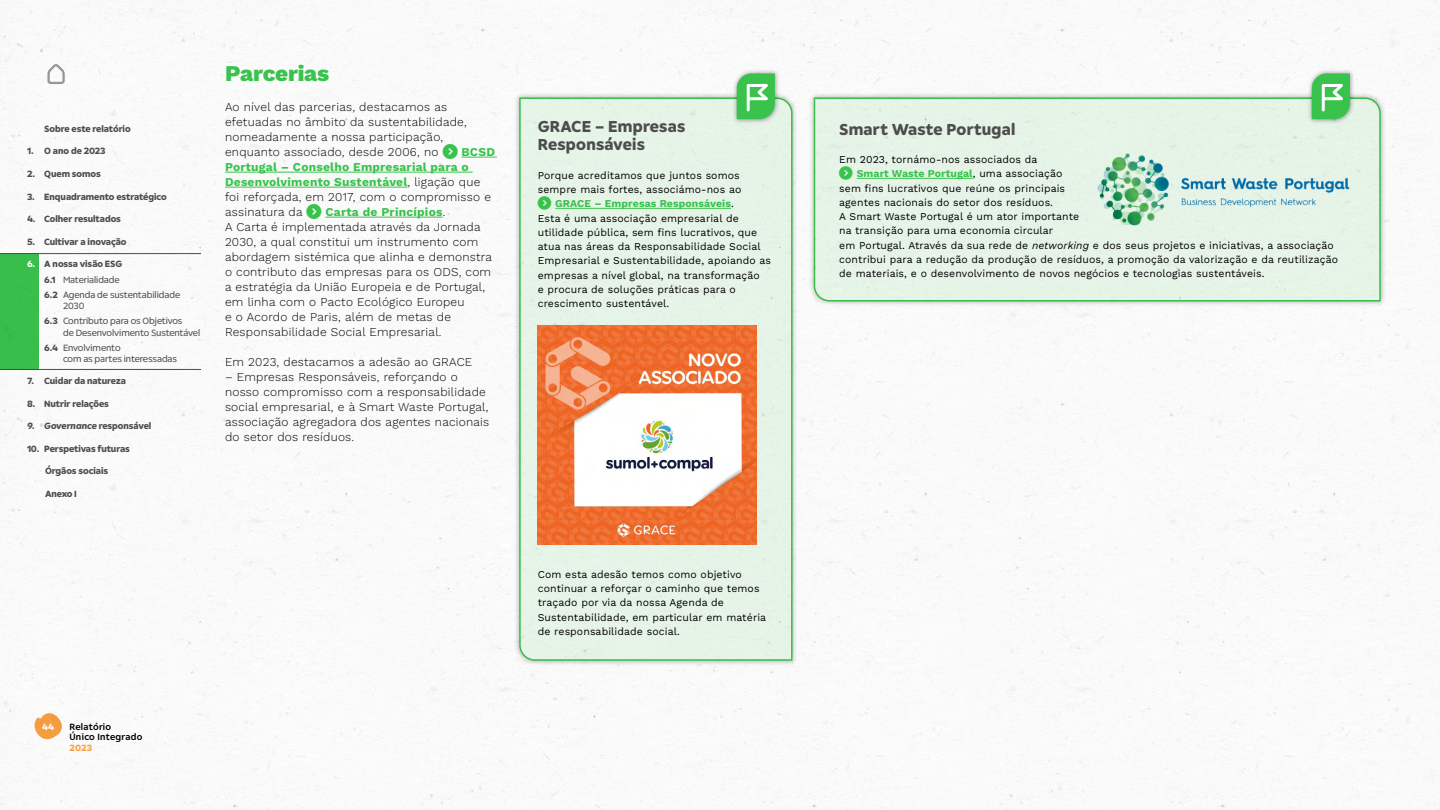
<style>
.page{position:relative;width:1440px;height:810px;background:#fff}
.page>*{position:absolute;margin:0;border:0;box-sizing:border-box;transform-origin:0 0}
.t1{font:800 22.5px "Work Sans";letter-spacing:-.01em;color:#39c34d}
.t2{font:700 15.75px/18px "Sumol Compal Type";letter-spacing:.01em;color:#4d4d4d}
.t3{font:300 12px/15px "Work Sans";letter-spacing:.02em;color:#000}
.t4{font:700 12px/15px "Work Sans";letter-spacing:.02em;color:#39c34d}
.t5{font:10.5px/14.2px "Work Sans";letter-spacing:.01em;color:#000}
.t6{font:700 10.5px "Work Sans";letter-spacing:.01em;color:#39c34d}
.t7{font:700 9px "Sumol Compal Type";letter-spacing:-.01em;color:#4d4d4d}
.t8{font:9px/15.4px "Sumol Compal Type";letter-spacing:-.02em;color:#4d4d4d}
.t9{font:italic 700 9px "Sumol Compal Type";letter-spacing:-.01em;color:#4d4d4d}
.t10{font:500 9px/10.5px "Sumol Compal Type";letter-spacing:.03em;color:#000}
.t11{font:700 9px "Sumol Compal Type";color:#faa040}
.t12{font:700 9px "Sumol Compal Type";color:#fff}
.s1{font-weight:700;color:#fff}
.s2{font-weight:700}
.s3{font-style:normal}
.s4{font-weight:300;color:#000}
.s5{font-weight:700;color:#39c34d}
.s6{font-weight:400;color:#000}
.s7{font-style:italic}
</style>
<div class="page">
<img style="left:0;top:0;width:1440px;height:810px">
<hr style="left:462px;top:157px;width:35px;height:1px;background:#39c34d">
<hr style="left:225px;top:172px;width:248px;height:1px;background:#39c34d">
<hr style="left:225px;top:187px;width:183px;height:1px;background:#39c34d">
<hr style="left:326px;top:217px;width:117px;height:1px;background:#39c34d">
<div style="left:514px;top:92px;width:284px;height:574px;background:#000;opacity:.3"></div>
<div style="left:518px;top:97px;width:275px;height:564px;background:#e6f4e8"></div>
<div style="left:808px;top:92px;width:579px;height:215px;background:#000;opacity:.3"></div>
<div style="left:813px;top:97px;width:569px;height:205px;background:#e6f4e8"></div>
<div style="left:732px;top:68px;width:48px;height:56px;background:#000;opacity:.4"></div>
<svg style="left:737px;top:73px;width:38px;height:46px"></svg>
<div style="left:1307px;top:68px;width:48px;height:56px;background:#000;opacity:.4"></div>
<svg style="left:1312px;top:73px;width:38px;height:46px"></svg>
<hr style="left:555px;top:208px;width:176px;height:1px;background:#39c34d">
<hr style="left:857px;top:178px;width:116px;height:1px;background:#39c34d">
<img style="left:1086px;top:146px;width:280px;height:87px">
<img style="left:538px;top:326px;width:219px;height:219px">
<div style="left:0;top:254px;width:38px;height:116px;background:#39c34d"></div>
<hr style="left:0;top:253px;width:201px;height:1px;background:#4d4d4d">
<hr style="left:0;top:369px;width:201px;height:1px;background:#4d4d4d">
<svg style="left:34px;top:713px;width:28px;height:33px"></svg>
<svg style="left:46px;top:62px;width:20px;height:23px"></svg>
<svg style="left:443px;top:144px;width:15px;height:15px"></svg>
<svg style="left:306px;top:204px;width:15px;height:15px"></svg>
<svg style="left:538px;top:196px;width:13px;height:14px"></svg>
<svg style="left:839px;top:166px;width:14px;height:14px"></svg>
<p class="t7" style="left:44px;top:122px;width:88px">Sobre este relatório</p>
<p class="t7" style="left:27px;top:145px;width:80px">1. O ano de 2023</p>
<p class="t7" style="left:27px;top:168px;width:75px">2. Quem somos</p>
<p class="t7" style="left:27px;top:190px;width:141px">3. Enquadramento estratégico</p>
<p class="t7" style="left:27px;top:213px;width:96px">4. Colher resultados</p>
<p class="t7" style="left:27px;top:235px;width:101px">5. Cultivar a inovação</p>
<p class="t8" style="left:44px;top:256px;width:138px;text-indent:-17px"><span class="s1">6.</span> <span class="s2">A nossa visão ESG<br>6.1</span> Materialidade<br><span class="s2">6.2</span> Agenda de sustentabilidade</p>
<p class="t8" style="left:44px;top:298px;width:140px;line-height:15px;text-indent:19px">2030<br><span class="s2">6.3</span> Contributo para os Objetivos</p>
<p class="t8" style="left:44px;top:325px;width:157px;line-height:15px;text-indent:19px">de Desenvolvimento Sustentável<br><span class="s2">6.4</span> Envolvimento</p>
<p class="t8" style="left:63px;top:351px;width:115px">com as partes interessadas</p>
<p class="t7" style="left:27px;top:375px;width:101px">7. Cuidar da natureza</p>
<p class="t7" style="left:27px;top:397px;width:84px">8. Nutrir relações</p>
<p class="t9" style="left:27px;top:420px;width:126px">9. Governance <span class="s3">responsável</span></p>
<p class="t7" style="left:27px;top:442px;width:105px">10. Perspetivas futuras</p>
<p class="t7" style="left:45px;top:465px;width:65px">Órgãos sociais</p>
<p class="t7" style="left:45px;top:487px;width:33px">Anexo I</p>
<h1 class="t1" style="left:225px;top:56px;width:106px">Parcerias</h1>
<p class="t3" style="left:225px;top:99px;width:243px">Ao nível das parcerias, destacamos as efetuadas no âmbito da sustentabilidade, nomeadamente a nossa participação, enquanto associado, desde 2006, no</p>
<p class="t4" style="left:225px;top:144px;width:271px;text-indent:237px">BCSD<br>Portugal – Conselho Empresarial para o<br>Desenvolvimento Sustentável<span class="s4">, ligação que foi reforçada, em 2017, com o compromisso e assinatura da</span></p>
<p class="t3" style="left:225px;top:204px;width:269px;text-indent:101px"><span class="s5">Carta de Princípios</span>.<br>A Carta é implementada através da Jornada 2030, a qual constitui um instrumento com abordagem sistémica que alinha e demonstra o contributo das empresas para os ODS, com a estratégia da União Europeia e de Portugal, em linha com o Pacto Ecológico Europeu<br>e o Acordo de Paris, além de metas de Responsabilidade Social Empresarial.</p>
<p class="t3" style="left:225px;top:354px;width:249px">Em 2023, destacamos a adesão ao GRACE</p>
<p class="t3" style="left:225px;top:369px;width:266px">– Empresas Responsáveis, reforçando o nosso compromisso com a responsabilidade social empresarial, e à Smart Waste Portugal, associação agregadora dos agentes nacionais do setor dos resíduos.</p>
<p class="t12" style="left:42px;top:720px;width:13px">44</p>
<p class="t10" style="left:69px;top:721px;width:75px">Relatório<br>Único Integrado</p>
<p class="t11" style="left:69px;top:741px;width:24px">2023</p>
<h2 class="t2" style="left:538px;top:118px;width:149px">GRACE – Empresas<br>Responsáveis</h2>
<p class="t5" style="left:538px;top:168px;width:204px">Porque acreditamos que juntos somos</p>
<p class="t5" style="left:538px;top:182px;width:205px">sempre mais fortes, associámo-nos ao</p>
<p class="t6" style="left:555px;top:196px;width:180px">GRACE – Empresas Responsáveis<span class="s6">.</span></p>
<p class="t5" style="left:538px;top:210px;width:203px">Esta é uma associação empresarial de</p>
<p class="t5" style="left:538px;top:225px;width:221px">utilidade pública, sem fins lucrativos, que</p>
<p class="t5" style="left:538px;top:239px;width:224px">atua nas áreas da Responsabilidade Social</p>
<p class="t5" style="left:538px;top:253px;width:235px">Empresarial e Sustentabilidade, apoiando as</p>
<p class="t5" style="left:538px;top:267px;width:224px">empresas a nível global, na transformação</p>
<p class="t5" style="left:538px;top:282px;width:200px">e procura de soluções práticas para o</p>
<p class="t5" style="left:538px;top:296px;width:133px">crescimento sustentável.</p>
<p class="t5" style="left:538px;top:567px;width:230px">Com esta adesão temos como objetivo continuar a reforçar o caminho que temos traçado por via da nossa Agenda de Sustentabilidade, em particular em matéria de responsabilidade social.</p>
<h2 class="t2" style="left:839px;top:120px;width:178px">Smart Waste Portugal</h2>
<p class="t5" style="left:839px;top:152px;width:200px">Em 2023, tornámo-nos associados da</p>
<p class="t6" style="left:857px;top:166px;width:207px">Smart Waste Portugal<span class="s6">, uma associação</span></p>
<p class="t5" style="left:839px;top:180px;width:227px">sem fins lucrativos que reúne os principais</p>
<p class="t5" style="left:839px;top:195px;width:215px">agentes nacionais do setor dos resíduos.</p>
<p class="t5" style="left:839px;top:209px;width:242px">A Smart Waste Portugal é um ator importante</p>
<p class="t5" style="left:839px;top:223px;width:215px">na transição para uma economia circular</p>
<p class="t5" style="left:839px;top:237px;width:496px">em Portugal. Através da sua rede de <span class="s7">networking</span> e dos seus projetos e iniciativas, a associação</p>
<p class="t5" style="left:839px;top:252px;width:501px">contribui para a redução da produção de resíduos, a promoção da valorização e da reutilização</p>
<p class="t5" style="left:839px;top:266px;width:427px">de materiais, e o desenvolvimento de novos negócios e tecnologias sustentáveis.</p>
</div>
